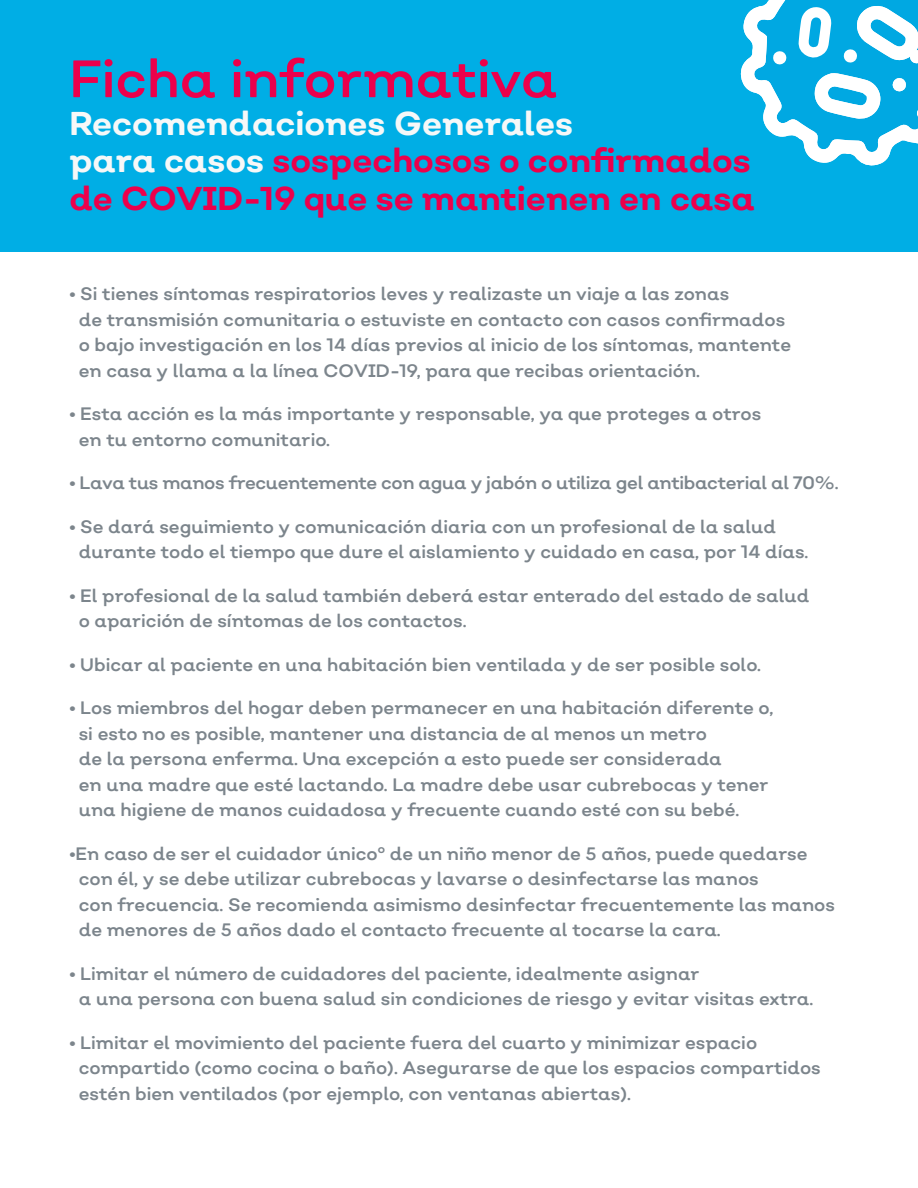
<style>
.page{position:relative;width:918px;height:1188px;background:#fff}
.page>*{position:absolute;margin:0;border:0;box-sizing:border-box;transform-origin:0 0}
.t1{font:52.5px "Nutmeg";color:#ec004b}
.t2{font:700 33px/37.5px "Nutmeg";color:#ec004b}
.t3{font:18px/25.5px "Nutmeg";color:#7c858c}
.t4{font:18px "Nutmeg";letter-spacing:-.02em;color:#7c858c}
.s1{color:#f6f8f8}
</style>
<div class="page">
<div style="left:0;top:0;width:918px;height:252px;background:#00aee5"></div>
<svg style="left:740px;top:0;width:178px;height:166px"></svg>
<h1 class="t1" style="left:69px;top:45px;width:490px">Ficha informativa</h1>
<h2 class="t2" style="left:69px;top:104px;width:687px"><span class="s1">Recomendaciones Generales<br>para casos</span> sospechosos o confirmados de COVID-19 que se mantienen en casa</h2>
<p class="t3" style="left:79px;top:281px;width:714px;text-indent:-9px">• Si tienes síntomas respiratorios leves y realizaste un viaje a las zonas<br>de transmisión comunitaria o estuviste en contacto con casos confirmados o bajo investigación en los 14 días previos al inicio de los síntomas, mantente en casa y llama a la línea COVID-19, para que recibas orientación.</p>
<p class="t3" style="left:79px;top:401px;width:684px;text-indent:-9px">• Esta acción es la más importante y responsable, ya que proteges a otros en tu entorno comunitario.</p>
<p class="t4" style="left:69px;top:471px;width:771px">• Lava tus manos frecuentemente con agua y jabón o utiliza gel antibacterial al 70%.</p>
<p class="t3" style="left:79px;top:513px;width:731px;text-indent:-9px">• Se dará seguimiento y comunicación diaria con un profesional de la salud durante todo el tiempo que dure el aislamiento y cuidado en casa, por 14 días.</p>
<p class="t3" style="left:79px;top:582px;width:732px;text-indent:-9px">• El profesional de la salud también deberá estar enterado del estado de salud o aparición de síntomas de los contactos.</p>
<p class="t3" style="left:69px;top:651px;width:693px">• Ubicar al paciente en una habitación bien ventilada y de ser posible solo.</p>
<p class="t3" style="left:79px;top:695px;width:696px;text-indent:-9px">• Los miembros del hogar deben permanecer en una habitación diferente o, si esto no es posible, mantener una distancia de al menos un metro<br>de la persona enferma. Una excepción a esto puede ser considerada<br>en una madre que esté lactando. La madre debe usar cubrebocas y tener una higiene de manos cuidadosa y frecuente cuando esté con su bebé.</p>
<p class="t3" style="left:79px;top:840px;width:758px;text-indent:-9px">•En caso de ser el cuidador únicoº de un niño menor de 5 años, puede quedarse con él, y se debe utilizar cubrebocas y lavarse o desinfectarse las manos<br>con frecuencia. Se recomienda asimismo desinfectar frecuentemente las manos de menores de 5 años dado el contacto frecuente al tocarse la cara.</p>
<p class="t3" style="left:79px;top:960px;width:736px;text-indent:-9px">• Limitar el número de cuidadores del paciente, idealmente asignar<br>a una persona con buena salud sin condiciones de riesgo y evitar visitas extra.</p>
<p class="t3" style="left:79px;top:1029px;width:744px;text-indent:-9px">• Limitar el movimiento del paciente fuera del cuarto y minimizar espacio compartido (como cocina o baño). Asegurarse de que los espacios compartidos estén bien ventilados (por ejemplo, con ventanas abiertas).</p>
</div>
